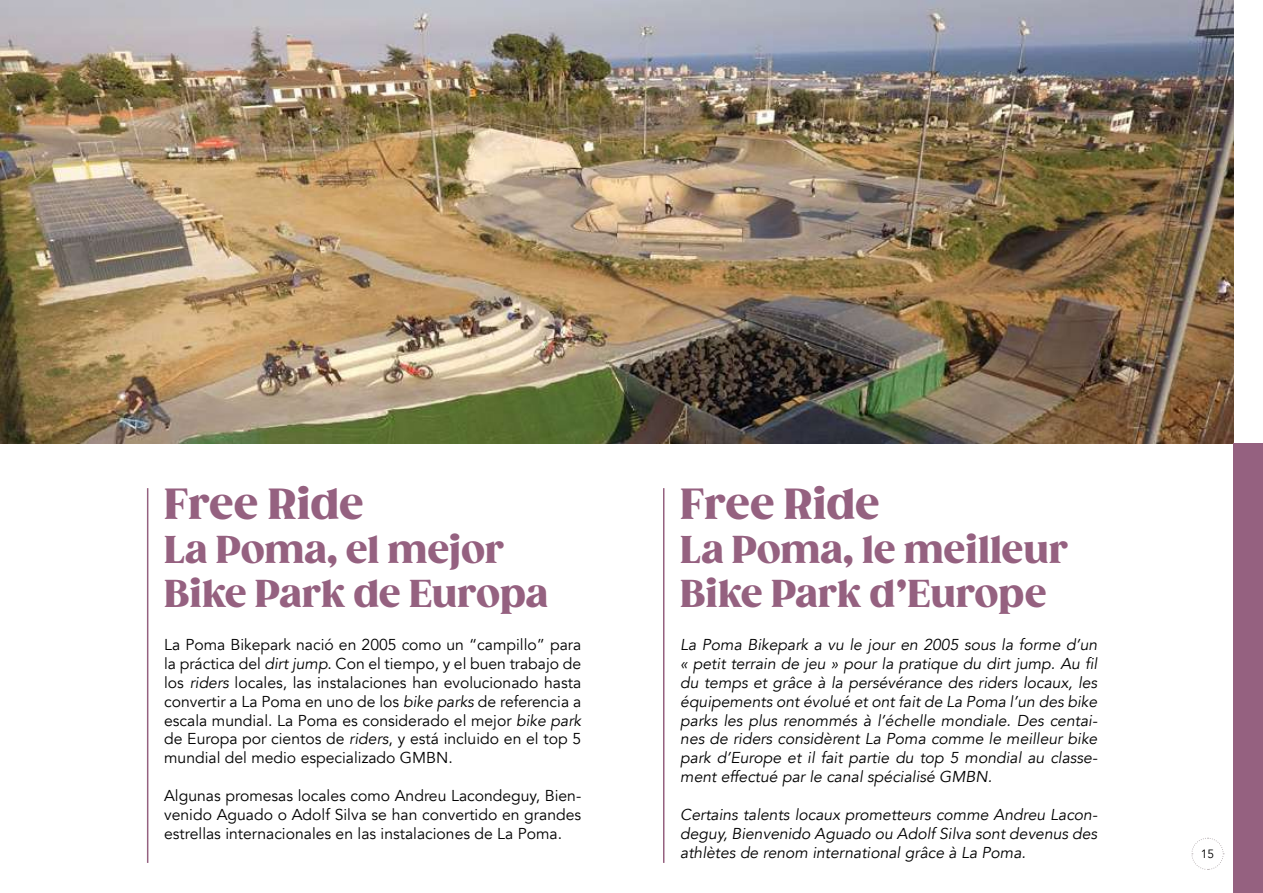
<style>
.page{position:relative;width:1263px;height:893px;background:#fff}
.page>*{position:absolute;margin:0;border:0;box-sizing:border-box;transform-origin:0 0}
.t1{font:900 42px "Gazpacho";color:#956180}
.t2{font:900 37.5px/44px "Gazpacho";color:#956180}
.t3{font:italic 15.75px/18.9px "Avenir";color:#000;text-align:justify}
.t4{font:15.75px/18.9px "Avenir";color:#000;text-align:justify}
.t5{font:12px "Avenir";color:#000}
.s1{font-style:italic}
</style>
<div class="page">
<img style="left:0;top:0;width:1233px;height:444px">
<div style="left:1233px;top:444px;width:30px;height:449px;background:#956180"></div>
<hr style="left:147px;top:488px;width:1px;height:375px;background:#956180">
<hr style="left:663px;top:488px;width:1px;height:375px;background:#956180">
<svg style="left:1191px;top:837px;width:33px;height:33px"></svg>
<h1 class="t1" style="left:164px;top:478px;width:201px">Free Ride</h1>
<h2 class="t2" style="left:164px;top:528px;width:386px">La Poma, el mejor<br>Bike Park de Europa</h2>
<p class="t4" style="left:164px;top:635px;width:419px">La Poma Bikepark nació en 2005 como un “campillo” para la práctica del <span class="s1">dirt jump</span>. Con el tiempo, y el buen trabajo de los <span class="s1">riders</span> locales, las instalaciones han evolucionado hasta convertir a La Poma en uno de los <span class="s1">bike parks</span> de referencia a escala mundial. La Poma es considerado el mejor <span class="s1">bike park </span>de Europa por cientos de <span class="s1">riders</span>, y está incluido en el top 5 mundial del medio especializado GMBN.</p>
<p class="t4" style="left:164px;top:786px;width:419px">Algunas promesas locales como Andreu Lacondeguy, Bien&shy;venido Aguado o Adolf Silva se han convertido en grandes estrellas internacionales en las instalaciones de La Poma.</p>
<h1 class="t1" style="left:680px;top:478px;width:201px">Free Ride</h1>
<h2 class="t2" style="left:680px;top:528px;width:390px">La Poma, le meilleur<br>Bike Park d’Europe</h2>
<p class="t3" style="left:680px;top:635px;width:419px">La Poma Bikepark a vu le jour en 2005 sous la forme d’un « petit terrain de jeu » pour la pratique du dirt jump. Au fil du temps et grâce à la persévérance des riders locaux, les équipements ont évolué et ont fait de La Poma l’un des bike parks les plus renommés à l’échelle mondiale. Des centai&shy;nes de riders considèrent La Poma comme le meilleur bike park d’Europe et il fait partie du top 5 mondial au classe&shy;ment effectué par le canal spécialisé GMBN.</p>
<p class="t3" style="left:680px;top:805px;width:419px">Certains talents locaux prometteurs comme Andreu Lacon&shy;deguy, Bienvenido Aguado ou Adolf Silva sont devenus des athlètes de renom international grâce à La Poma.</p>
<p class="t5" style="left:1201px;top:847px;width:15px">15</p>
</div>
